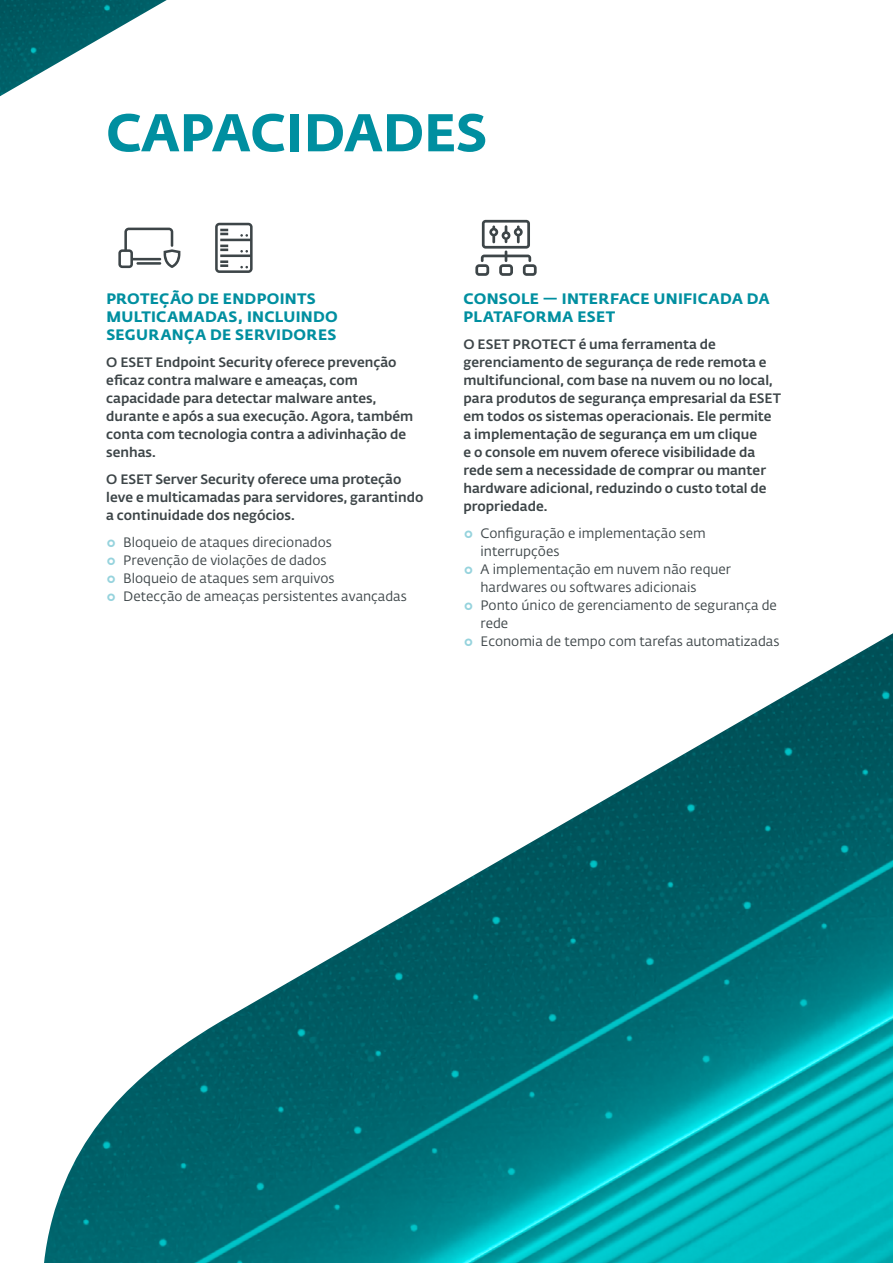
<style>
.page{position:relative;width:893px;height:1263px;background:#fff}
.page>*{position:absolute;margin:0;border:0;box-sizing:border-box;transform-origin:0 0}
.t1{font:52.5px "Fedra Sans Alt Pro Bold LF";color:#008fa0}
.t2{font:700 15px/18px "Fedra Sans Alt Pro";letter-spacing:.02em;color:#008fa0}
.t3{font:13.5px/18px "Fedra Sans Alt Pro Med LF";color:#3d4548}
.t4{font:13.5px/18px "Fedra Sans Alt Pro Book LF";color:#3d4548}
.s1{font-family:"Fedra Sans Alt Pro Med LF";color:#96d3dd}
</style>
<div class="page">
<img style="left:0;top:0;width:167px;height:96px">
<svg style="left:215px;top:223px;width:38px;height:50px"></svg>
<svg style="left:118px;top:228px;width:62px;height:40px"></svg>
<svg style="left:475px;top:220px;width:62px;height:56px"></svg>
<img style="left:44px;top:633px;width:849px;height:630px">
<h1 class="t1" style="left:106px;top:91px;width:382px">CAPACIDADES</h1>
<p class="t2" style="left:106px;top:290px;width:233px">PROTEÇÃO DE ENDPOINTS<br>MULTICAMADAS, INCLUINDO<br>SEGURANÇA DE SERVIDORES</p>
<p class="t3" style="left:106px;top:353px;width:308px">O ESET Endpoint Security oferece prevenção eficaz contra malware e ameaças, com capacidade para detectar malware antes, durante e após a sua execução. Agora, também conta com tecnologia contra a adivinhação de senhas.</p>
<p class="t3" style="left:106px;top:470px;width:319px">O ESET Server Security oferece uma proteção leve e multicamadas para servidores, garantindo a continuidade dos negócios.</p>
<p class="t4" style="left:106px;top:533px;width:227px"><span class="s1">○</span> Bloqueio de ataques direcionados</p>
<p class="t4" style="left:106px;top:551px;width:222px"><span class="s1">○</span> Prevenção de violações de dados</p>
<p class="t4" style="left:106px;top:569px;width:230px"><span class="s1">○</span> Bloqueio de ataques sem arquivos</p>
<p class="t4" style="left:106px;top:587px;width:302px"><span class="s1">○</span> Detecção de ameaças persistentes avançadas</p>
<p class="t2" style="left:464px;top:290px;width:308px">CONSOLE — INTERFACE UNIFICADA DA<br>PLATAFORMA ESET</p>
<p class="t3" style="left:463px;top:335px;width:319px">O ESET PROTECT é uma ferramenta de gerenciamento de segurança de rede remota e multifuncional, com base na nuvem ou no local, para produtos de segurança empresarial da ESET em todos os sistemas operacionais. Ele permite a implementação de segurança em um clique<br>e o console em nuvem oferece visibilidade da rede sem a necessidade de comprar ou manter hardware adicional, reduzindo o custo total de propriedade.</p>
<p class="t4" style="left:480px;top:524px;width:227px;text-indent:-17px"><span class="s1">○</span> Configuração e implementação sem interrupções</p>
<p class="t4" style="left:480px;top:560px;width:252px;text-indent:-17px"><span class="s1">○</span> A implementação em nuvem não requer hardwares ou softwares adicionais</p>
<p class="t4" style="left:480px;top:596px;width:298px;text-indent:-17px"><span class="s1">○</span> Ponto único de gerenciamento de segurança de rede</p>
<p class="t4" style="left:463px;top:632px;width:317px"><span class="s1">○</span> Economia de tempo com tarefas automatizadas</p>
</div>
